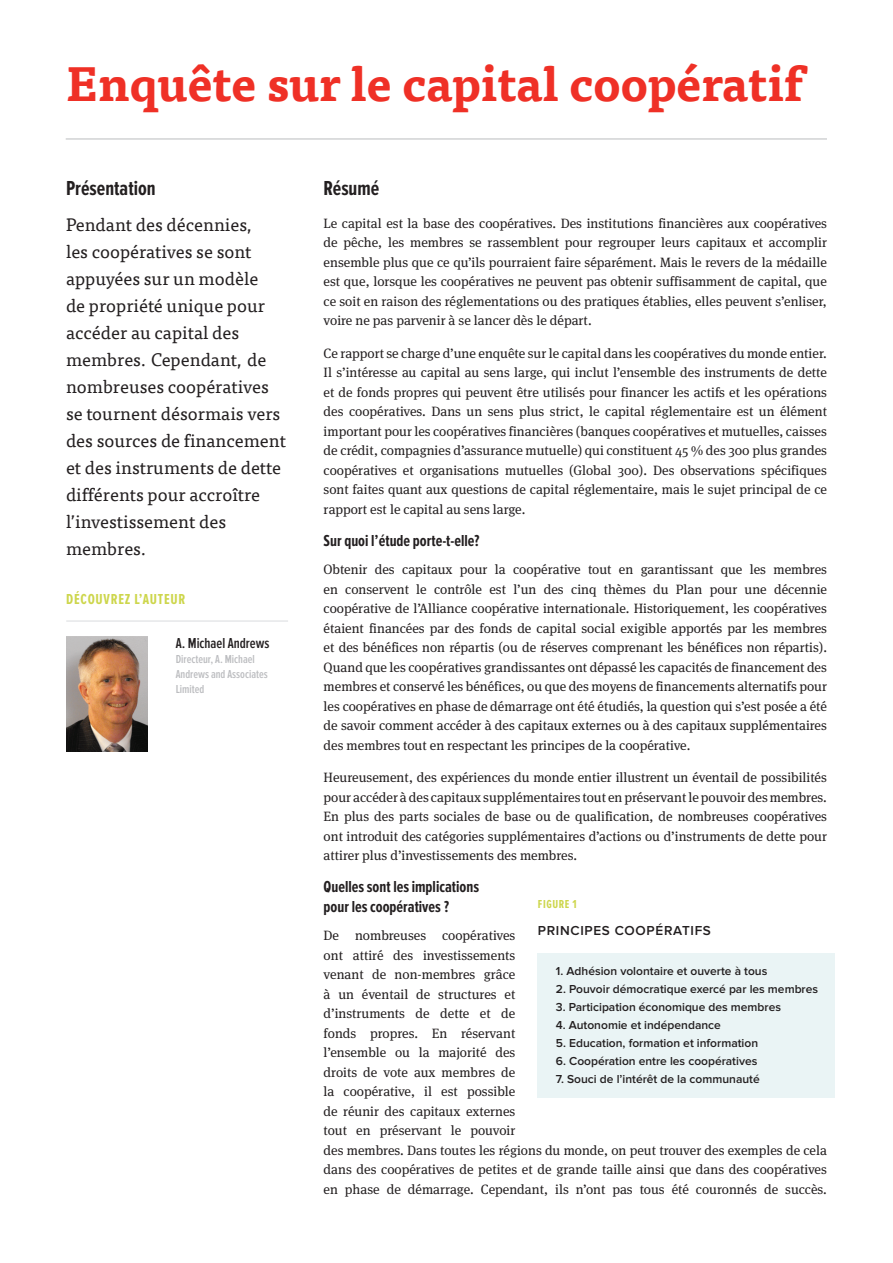
<style>
.page{position:relative;width:893px;height:1263px;background:#fff}
.page>*{position:absolute;margin:0;border:0;box-sizing:border-box;transform-origin:0 0}
.t1{font:700 48px "Tisa Offc Pro";color:#ef3026}
.t2{font:700 21px "Proxima Nova Ex Cn";color:#231f20}
.t3{font:18px/27px "Tisa Offc Pro";color:#231f20}
.t4{font:700 16.5px/19.5px "Proxima Nova Ex Cn";color:#231f20}
.t5{font:700 15px "Proxima Nova Ex Cn";letter-spacing:.05em;color:#cdd64c}
.t6{font:600 15px "Proxima Nova Ex Cn";color:#231f20}
.t7{font:13.5px/19.5px "Meta Serif Pro";color:#231f20;text-align:justify}
.t8{font:600 13.5px "Proxima Nova";letter-spacing:.05em;color:#231f20}
.t9{font:600 12px "Proxima Nova";color:#231f20}
.t10{font:600 12px/15px "Proxima Nova Ex Cn";color:#bcbdc0}
.t11{font:700 12px "Proxima Nova Ex Cn";letter-spacing:.05em;color:#cdd64c}
</style>
<div class="page">
<hr style="left:66px;top:138px;width:761px;height:2px;background:#d1d2d4">
<hr style="left:66px;top:620px;width:222px;height:2px;background:#e6e7e9">
<img style="left:67px;top:637px;width:81px;height:114px">
<div style="left:538px;top:953px;width:297px;height:145px;background:#eaf4f5"></div>
<h1 class="t1" style="left:66px;top:45px;width:739px">Enquête sur le capital coopératif</h1>
<h2 class="t2" style="left:66px;top:176px;width:91px">Présentation</h2>
<p class="t3" style="left:66px;top:210px;width:222px">Pendant des décennies,<br>les coopératives se sont appuyées sur un modèle<br>de propriété unique pour accéder au capital des membres. Cependant, de nombreuses coopératives se tournent désormais vers des sources de financement et des instruments de dette différents pour accroître l’investissement des membres.</p>
<p class="t5" style="left:66px;top:590px;width:121px">DÉCOUVREZ L’AUTEUR</p>
<p class="t6" style="left:176px;top:634px;width:95px">A. Michael Andrews</p>
<p class="t10" style="left:176px;top:651px;width:94px">Directeur, A. Michael<br>Andrews and Associates<br>Limited</p>
<h2 class="t2" style="left:324px;top:176px;width:57px">Résumé</h2>
<p class="t7" style="left:324px;top:213px;width:505px">Le capital est la base des coopératives. Des institutions financières aux coopératives de pêche, les membres se rassemblent pour regrouper leurs capitaux et accomplir ensemble plus que ce qu’ils pourraient faire séparément. Mais le revers de la médaille est que, lorsque les coopératives ne peuvent pas obtenir suffisamment de capital, que ce soit en raison des réglementations ou des pratiques établies, elles peuvent s’enliser, voire ne pas parvenir à se lancer dès le départ.</p>
<p class="t7" style="left:324px;top:342px;width:505px">Ce rapport se charge d’une enquête sur le capital dans les coopératives du monde entier.<br>Il s’intéresse au capital au sens large, qui inclut l’ensemble des instruments de dette et de fonds propres qui peuvent être utilisés pour financer les actifs et les opérations des coopératives. Dans un sens plus strict, le capital réglementaire est un élément important pour les coopératives financières (banques coopératives et mutuelles, caisses de crédit, compagnies d’assurance mutuelle) qui constituent 45 % des 300 plus grandes coopératives et organisations mutuelles (Global 300). Des observations spécifiques sont faites quant aux questions de capital réglementaire, mais le sujet principal de ce rapport est le capital au sens large.</p>
<p class="t4" style="left:324px;top:531px;width:157px">Sur quoi l’étude porte-t-elle?</p>
<p class="t7" style="left:324px;top:559px;width:505px">Obtenir des capitaux pour la coopérative tout en garantissant que les membres en conservent le contrôle est l’un des cinq thèmes du Plan pour une décennie coopérative de l’Alliance coopérative internationale. Historiquement, les coopératives étaient financées par des fonds de capital social exigible apportés par les membres et des bénéfices non répartis (ou de réserves comprenant les bénéfices non répartis).<br>Quand que les coopératives grandissantes ont dépassé les capacités de financement des membres et conservé les bénéfices, ou que des moyens de financements alternatifs pour les coopératives en phase de démarrage ont été étudiés, la question qui s’est posée a été de savoir comment accéder à des capitaux externes ou à des capitaux supplémentaires des membres tout en respectant les principes de la coopérative.</p>
<p class="t7" style="left:324px;top:767px;width:505px">Heureusement, des expériences du monde entier illustrent un éventail de possibilités pour accéder à des capitaux supplémentaires tout en préservant le pouvoir des membres.<br>En plus des parts sociales de base ou de qualification, de nombreuses coopératives ont introduit des catégories supplémentaires d’actions ou d’instruments de dette pour attirer plus d’investissements des membres.</p>
<p class="t4" style="left:324px;top:878px;width:157px">Quelles sont les implications pour les coopératives ?</p>
<p class="t7" style="left:324px;top:925px;width:505px;text-align:left">De nombreuses coopératives<br>ont attiré des investissements<br>venant de non-membres grâce<br>à un éventail de structures et<br>d’instruments de dette et de<br>fonds propres. En réservant<br>l’ensemble ou la majorité des<br>droits de vote aux membres de<br>la coopérative, il est possible<br>de réunir des capitaux externes<br>tout en préservant le pouvoir<br>des membres. Dans toutes les régions du monde, on peut trouver des exemples de cela dans des coopératives de petites et de grande taille ainsi que dans des coopératives en phase de démarrage. Cependant, ils n’ont pas tous été couronnés de succès.</p>
<p class="t11" style="left:538px;top:898px;width:40px">FIGURE 1</p>
<p class="t8" style="left:538px;top:923px;width:175px">PRINCIPES COOPÉRATIFS</p>
<p class="t9" style="left:556px;top:964px;width:213px">1. Adhésion volontaire et ouverte à tous</p>
<p class="t9" style="left:556px;top:982px;width:264px">2. Pouvoir démocratique exercé par les membres</p>
<p class="t9" style="left:556px;top:1000px;width:227px">3. Participation économique des membres</p>
<p class="t9" style="left:556px;top:1018px;width:166px">4. Autonomie et indépendance</p>
<p class="t9" style="left:556px;top:1036px;width:204px">5. Education, formation et information</p>
<p class="t9" style="left:556px;top:1054px;width:203px">6. Coopération entre les coopératives</p>
<p class="t9" style="left:556px;top:1072px;width:205px">7. Souci de l’intérêt de la communauté</p>
</div>
